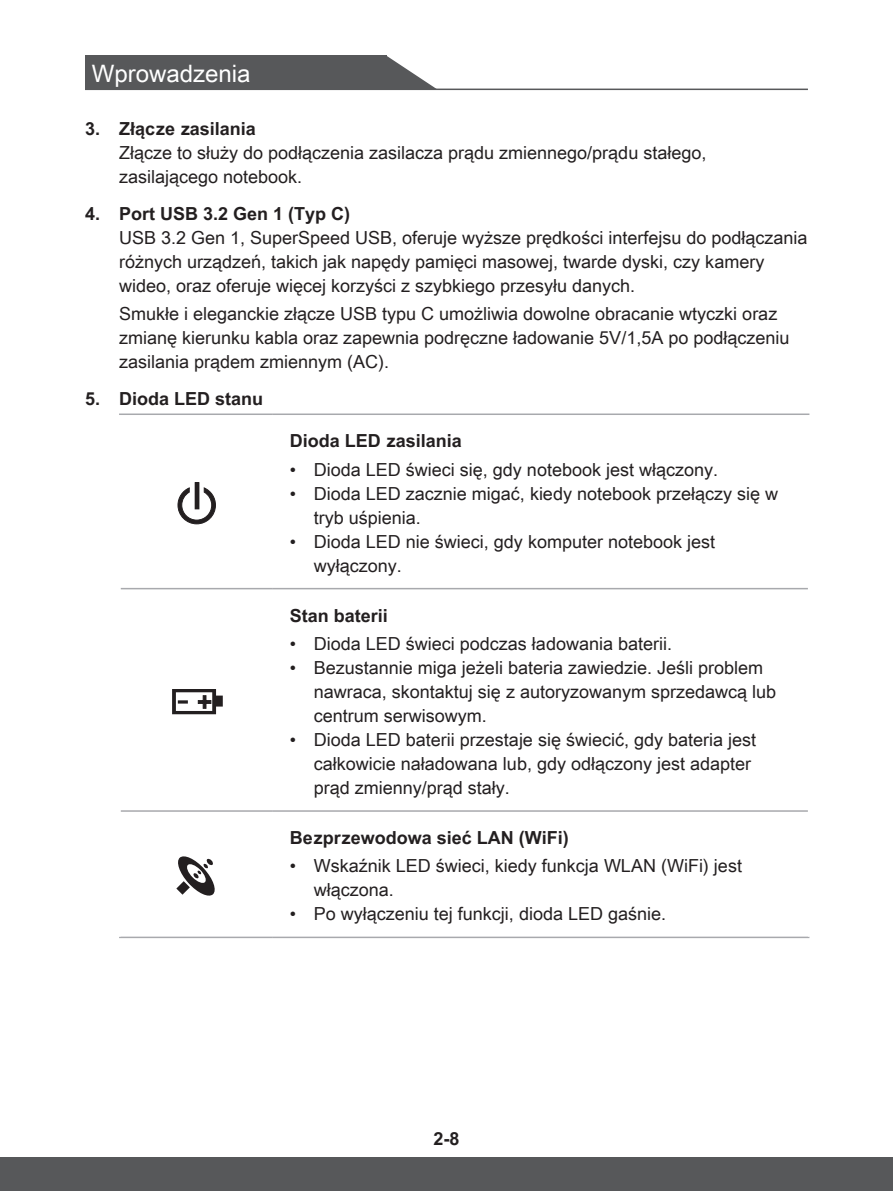
<style>
.page{position:relative;width:893px;height:1191px;background:#fff}
.page>*{position:absolute;margin:0;border:0;box-sizing:border-box;transform-origin:0 0}
.t1{font:24px "Arial Unicode MS";color:#fff}
.t2{font:18px/24px "Arial Unicode MS";color:#231f20}
.t3{font:700 18px "Arial Unicode MS";color:#231f20}
</style>
<div class="page">
<div style="left:85px;top:56px;width:301px;height:34px;background:#57585a"></div>
<svg style="left:386px;top:56px;width:52px;height:33px"></svg>
<hr style="left:85px;top:89px;width:723px;height:1px;background:#57585a">
<div style="left:0;top:1157px;width:893px;height:34px;background:#57585a"></div>
<hr style="left:119px;top:413px;width:154px;height:2px;background:#a8a9ad">
<hr style="left:273px;top:413px;width:536px;height:2px;background:#a8a9ad">
<hr style="left:121px;top:588px;width:152px;height:1px;background:#a8a9ad">
<hr style="left:273px;top:588px;width:535px;height:1px;background:#a8a9ad">
<hr style="left:121px;top:810px;width:152px;height:1px;background:#a8a9ad">
<hr style="left:273px;top:810px;width:535px;height:1px;background:#a8a9ad">
<hr style="left:119px;top:936px;width:154px;height:2px;background:#a8a9ad">
<hr style="left:273px;top:936px;width:536px;height:2px;background:#a8a9ad">
<svg style="left:177px;top:487px;width:39px;height:37px"></svg>
<div style="left:195px;top:482px;width:4px;height:27px;border:1px solid #231f20"></div>
<svg style="left:172px;top:689px;width:51px;height:25px"></svg>
<svg style="left:176px;top:856px;width:39px;height:40px"></svg>
<h1 class="t1" style="left:92px;top:56px;width:160px">Wprowadzenia</h1>
<p class="t3" style="left:85px;top:116px;width:172px">3. Złącze zasilania</p>
<p class="t2" style="left:119px;top:140px;width:589px">Złącze to służy do podłączenia zasilacza prądu zmiennego/prądu stałego, zasilającego notebook.</p>
<p class="t3" style="left:85px;top:200px;width:267px">4. Port USB 3.2 Gen 1 (Typ C)</p>
<p class="t2" style="left:119px;top:225px;width:690px">USB 3.2 Gen 1, SuperSpeed USB, oferuje wyższe prędkości interfejsu do podłączania różnych urządzeń, takich jak napędy pamięci masowej, twarde dyski, czy kamery wideo, oraz oferuje więcej korzyści z szybkiego przesyłu danych.</p>
<p class="t2" style="left:119px;top:301px;width:672px">Smukłe i eleganckie złącze USB typu C umożliwia dowolne obracanie wtyczki oraz zmianę kierunku kabla oraz zapewnia podręczne ładowanie 5V/1,5A po podłączeniu zasilania prądem zmiennym (AC).</p>
<p class="t3" style="left:85px;top:385px;width:180px">5. Dioda LED stanu</p>
<p class="t3" style="left:290px;top:428px;width:173px">Dioda LED zasilania</p>
<p class="t2" style="left:290px;top:457px;width:430px">• Dioda LED świeci się, gdy notebook jest włączony.</p>
<p class="t2" style="left:314px;top:481px;width:466px;text-indent:-24px">• Dioda LED zacznie migać, kiedy notebook przełączy się w tryb uśpienia.</p>
<p class="t2" style="left:314px;top:529px;width:403px;text-indent:-24px">• Dioda LED nie świeci, gdy komputer notebook jest wyłączony.</p>
<p class="t3" style="left:290px;top:602px;width:100px">Stan baterii</p>
<p class="t2" style="left:290px;top:631px;width:384px">• Dioda LED świeci podczas ładowania baterii.</p>
<p class="t2" style="left:314px;top:655px;width:464px;text-indent:-24px">• Bezustannie miga jeżeli bateria zawiedzie. Jeśli problem nawraca, skontaktuj się z autoryzowanym sprzedawcą lub centrum serwisowym.</p>
<p class="t2" style="left:314px;top:727px;width:444px;text-indent:-24px">• Dioda LED baterii przestaje się świecić, gdy bateria jest całkowicie naładowana lub, gdy odłączony jest adapter prąd zmienny/prąd stały.</p>
<p class="t3" style="left:290px;top:824px;width:280px">Bezprzewodowa sieć LAN (WiFi)</p>
<p class="t2" style="left:314px;top:853px;width:430px;text-indent:-24px">• Wskaźnik LED świeci, kiedy funkcja WLAN (WiFi) jest włączona.</p>
<p class="t2" style="left:290px;top:901px;width:378px">• Po wyłączeniu tej funkcji, dioda LED gaśnie.</p>
<p class="t3" style="left:433px;top:1125px;width:28px">2-8</p>
</div>
